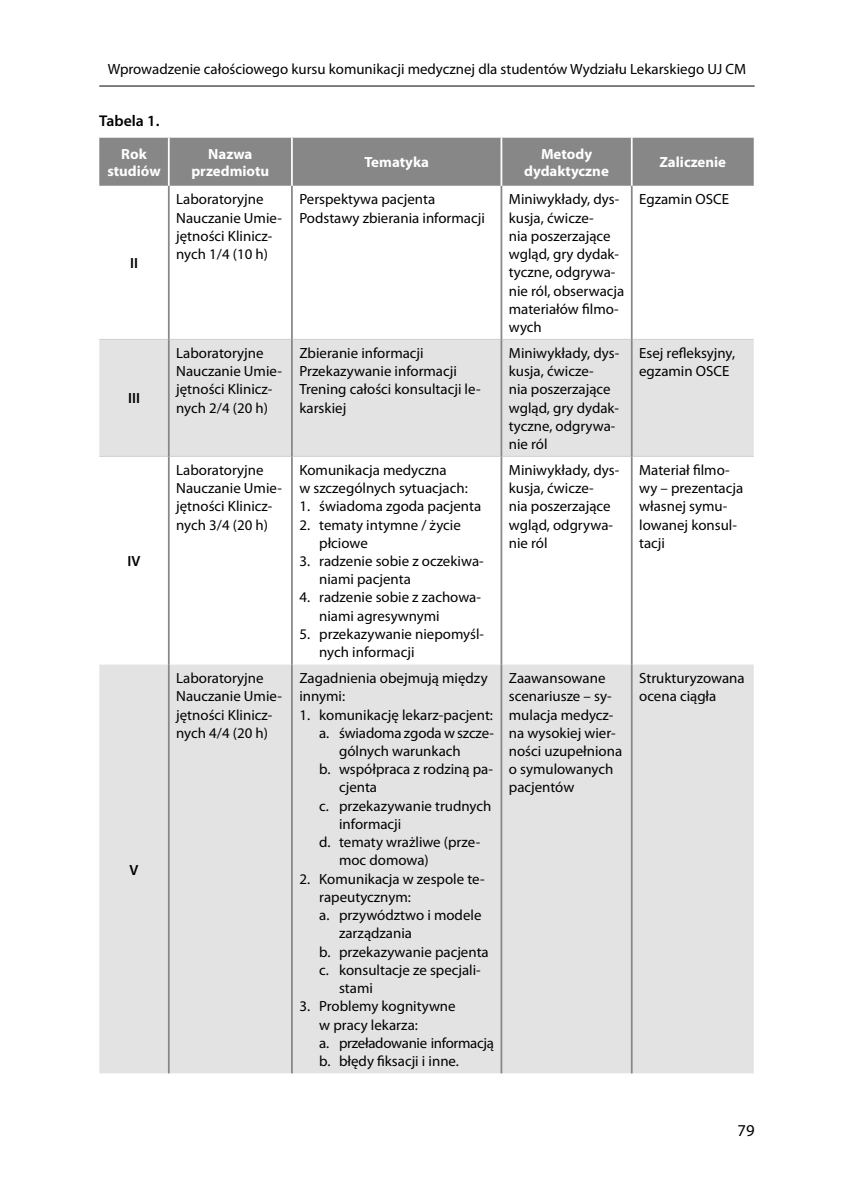
<style>
.page{position:relative;width:844px;height:1191px;background:#fff}
.page>*{position:absolute;margin:0;border:0;box-sizing:border-box;transform-origin:0 0}
.t1{font:16.62px "Myriad Pro";color:#000}
.t2{font:600 15.58px "Myriad Pro";color:#000}
.t3{font:14.88px "Myriad Pro";color:#000}
.t4{font:14.7px/18.2px "Myriad Pro";color:#000}
.t5{font:700 14.7px/17.3px "Myriad Pro";color:#fff;text-align:center}
.t6{font:600 14.7px "Myriad Pro";color:#000}
</style>
<div class="page">
<div style="left:99px;top:138px;width:654px;height:48px;background:#868786"></div>
<svg style="left:99px;top:340px;width:654px;height:733px;fill:#e3e3e3"></svg>
<hr style="left:168px;top:138px;width:2px;height:48px;background:#fff">
<hr style="left:291px;top:138px;width:2px;height:48px;background:#fff">
<hr style="left:500px;top:138px;width:2px;height:48px;background:#fff">
<hr style="left:630px;top:138px;width:2px;height:48px;background:#fff">
<hr style="left:99px;top:339px;width:69px;height:1px;background:#cfd0d0">
<hr style="left:170px;top:339px;width:121px;height:1px;background:#cfd0d0">
<hr style="left:293px;top:339px;width:207px;height:1px;background:#cfd0d0">
<hr style="left:502px;top:339px;width:128px;height:1px;background:#cfd0d0">
<hr style="left:632px;top:339px;width:121px;height:1px;background:#cfd0d0">
<hr style="left:99px;top:456px;width:69px;height:1px;background:#cfd0d0">
<hr style="left:170px;top:456px;width:121px;height:1px;background:#cfd0d0">
<hr style="left:293px;top:456px;width:207px;height:1px;background:#cfd0d0">
<hr style="left:502px;top:456px;width:128px;height:1px;background:#cfd0d0">
<hr style="left:632px;top:456px;width:121px;height:1px;background:#cfd0d0">
<hr style="left:168px;top:186px;width:2px;height:153px;background:#868786">
<hr style="left:291px;top:186px;width:2px;height:153px;background:#868786">
<hr style="left:500px;top:186px;width:2px;height:153px;background:#868786">
<hr style="left:630px;top:186px;width:2px;height:153px;background:#868786">
<hr style="left:168px;top:339px;width:2px;height:117px;background:#868786">
<hr style="left:291px;top:339px;width:2px;height:117px;background:#868786">
<hr style="left:500px;top:339px;width:2px;height:117px;background:#868786">
<hr style="left:630px;top:339px;width:2px;height:117px;background:#868786">
<hr style="left:168px;top:456px;width:2px;height:208px;background:#868786">
<hr style="left:291px;top:456px;width:2px;height:208px;background:#868786">
<hr style="left:500px;top:456px;width:2px;height:208px;background:#868786">
<hr style="left:630px;top:456px;width:2px;height:208px;background:#868786">
<hr style="left:168px;top:664px;width:2px;height:409px;background:#868786">
<hr style="left:291px;top:664px;width:2px;height:409px;background:#868786">
<hr style="left:500px;top:664px;width:2px;height:409px;background:#868786">
<hr style="left:630px;top:664px;width:2px;height:409px;background:#868786">
<hr style="left:99px;top:86px;width:655px;height:1px;background:#000">
<p class="t3" style="left:108px;top:63px;width:640px">Wprowadzenie całościowego kursu komunikacji medycznej dla studentów Wydziału Lekarskiego UJ CM</p>
<p class="t2" style="left:99px;top:115px;width:62px">Tabela 1.</p>
<p class="t5" style="left:107px;top:146px;width:55px">Rok studiów</p>
<p class="t5" style="left:191px;top:146px;width:79px">Nazwa przedmiotu</p>
<p class="t5" style="left:364px;top:155px;width:66px">Tematyka</p>
<p class="t5" style="left:524px;top:146px;width:86px">Metody dydaktyczne</p>
<p class="t5" style="left:659px;top:155px;width:68px">Zaliczenie</p>
<p class="t6" style="left:130px;top:258px;width:9px">II</p>
<p class="t6" style="left:128px;top:393px;width:13px">III</p>
<p class="t6" style="left:128px;top:555px;width:14px">IV</p>
<p class="t6" style="left:129px;top:864px;width:10px">V</p>
<p class="t4" style="left:176px;top:192px;width:107px">Laboratoryjne<br>Nauczanie Umie&shy;jętności Klinicz&shy;nych 1/4 (10 h)</p>
<p class="t4" style="left:299px;top:192px;width:187px">Perspektywa pacjenta<br>Podstawy zbierania informacji</p>
<p class="t4" style="left:508px;top:192px;width:117px">Miniwykłady, dys&shy;kusja, ćwicze-<br>nia poszerzające wgląd, gry dydak&shy;tyczne, odgrywa&shy;nie ról, obserwacja materiałów filmo&shy;wych</p>
<p class="t4" style="left:639px;top:192px;width:91px">Egzamin OSCE</p>
<p class="t4" style="left:176px;top:345px;width:107px">Laboratoryjne<br>Nauczanie Umie&shy;jętności Klinicz&shy;nych 2/4 (20 h)</p>
<p class="t4" style="left:299px;top:345px;width:183px">Zbieranie informacji<br>Przekazywanie informacji<br>Trening całości konsultacji le&shy;karskiej</p>
<p class="t4" style="left:508px;top:345px;width:112px">Miniwykłady, dys&shy;kusja, ćwicze-<br>nia poszerzające wgląd, gry dydak&shy;tyczne, odgrywa&shy;nie ról</p>
<p class="t4" style="left:639px;top:345px;width:97px">Esej refleksyjny, egzamin OSCE</p>
<p class="t4" style="left:176px;top:462px;width:107px">Laboratoryjne<br>Nauczanie Umie&shy;jętności Klinicz&shy;nych 3/4 (20 h)</p>
<p class="t4" style="left:299px;top:462px;width:170px">Komunikacja medyczna<br>w szczególnych sytuacjach:</p>
<p class="t4" style="left:299px;top:499px;width:183px">1. świadoma zgoda pacjenta</p>
<p class="t4" style="left:319px;top:517px;width:143px;text-indent:-20px">2. tematy intymne / życie płciowe</p>
<p class="t4" style="left:319px;top:553px;width:166px;text-indent:-20px">3. radzenie sobie z oczekiwa&shy;niami pacjenta</p>
<p class="t4" style="left:319px;top:590px;width:163px;text-indent:-20px">4. radzenie sobie z zachowa&shy;niami agresywnymi</p>
<p class="t4" style="left:319px;top:626px;width:166px;text-indent:-20px">5. przekazywanie niepomyśl&shy;nych informacji</p>
<p class="t4" style="left:176px;top:670px;width:107px">Laboratoryjne<br>Nauczanie Umie&shy;jętności Klinicz&shy;nych 4/4 (20 h)</p>
<p class="t4" style="left:299px;top:670px;width:190px">Zagadnienia obejmują między innymi:</p>
<p class="t4" style="left:299px;top:707px;width:195px">1. komunikację lekarz-pacjent:</p>
<p class="t4" style="left:319px;top:725px;width:176px">a. świadoma zgoda w szcze-</p>
<p class="t4" style="left:339px;top:743px;width:123px">gólnych warunkach</p>
<p class="t4" style="left:319px;top:761px;width:175px">b. współpraca z rodziną pa-</p>
<p class="t4" style="left:339px;top:780px;width:40px">cjenta</p>
<p class="t4" style="left:319px;top:798px;width:173px">c. przekazywanie trudnych</p>
<p class="t4" style="left:339px;top:816px;width:64px">informacji</p>
<p class="t4" style="left:319px;top:834px;width:162px">d. tematy wrażliwe (prze-</p>
<p class="t4" style="left:339px;top:853px;width:91px">moc domowa)</p>
<p class="t4" style="left:299px;top:871px;width:187px">2. Komunikacja w zespole te-</p>
<p class="t4" style="left:319px;top:889px;width:93px">rapeutycznym:</p>
<p class="t4" style="left:319px;top:907px;width:164px">a. przywództwo i modele</p>
<p class="t4" style="left:339px;top:925px;width:74px">zarządzania</p>
<p class="t4" style="left:319px;top:944px;width:171px">b. przekazywanie pacjenta</p>
<p class="t4" style="left:319px;top:962px;width:163px">c. konsultacje ze specjali-</p>
<p class="t4" style="left:339px;top:980px;width:35px">stami</p>
<p class="t4" style="left:319px;top:998px;width:176px;text-indent:-20px">3. Problemy kognitywne<br>w pracy lekarza:<br>a. przeładowanie informacją b. błędy fiksacji i inne.</p>
<p class="t4" style="left:508px;top:462px;width:112px">Miniwykłady, dys&shy;kusja, ćwicze-<br>nia poszerzające wgląd, odgrywa&shy;nie ról</p>
<p class="t4" style="left:639px;top:462px;width:105px">Materiał filmo&shy;wy – prezentacja własnej symu&shy;lowanej konsul&shy;tacji</p>
<p class="t4" style="left:508px;top:670px;width:115px">Zaawansowane scenariusze – sy&shy;mulacja medycz&shy;na wysokiej wier&shy;ności uzupełniona o symulowanych pacjentów</p>
<p class="t4" style="left:639px;top:670px;width:107px">Strukturyzowana ocena ciągła</p>
<p class="t1" style="left:737px;top:1124px;width:19px">79</p>
</div>
